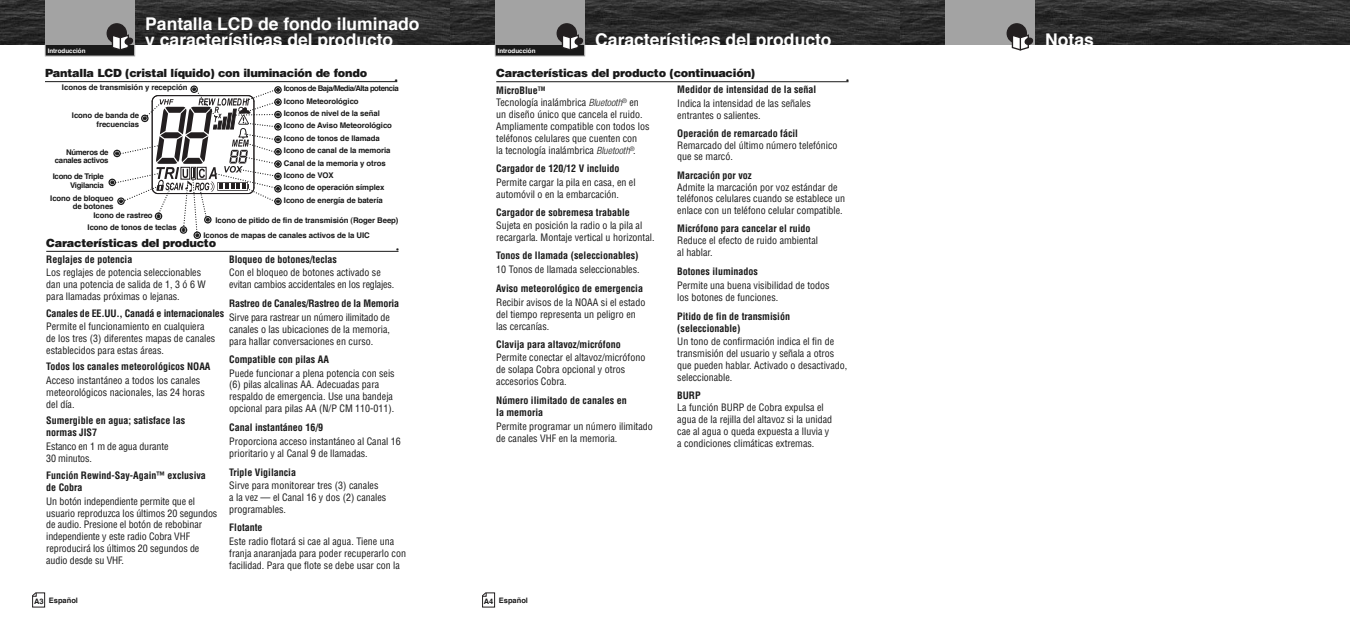
<style>
.page{position:relative;width:1350px;height:630px;background:#fff}
.page>*{position:absolute;margin:0;border:0;box-sizing:border-box;transform-origin:0 0}
.t1{font:700 17.5px/16.2px "Helvetica";color:#fff}
.t2{font:900 11.25px "Helvetica LT Std";letter-spacing:-.02em;color:#191919}
.t3{font:condensed 10px/11.9px "Helvetica LT Std";color:#191919}
.t4{font:700 condensed 10px/11.9px "Helvetica LT Std";color:#191919}
.t5{font:700 condensed 10px "Helvetica LT Std";letter-spacing:-.02em;color:#191919}
.t6{font:700 10px "Helvetica";color:#191919}
.t7{font:700 7.75px/8.4px "Helvetica";letter-spacing:-.01em;color:#191919;text-align:right}
.t8{font:700 7.75px/8.4px "Helvetica";letter-spacing:-.035em;color:#191919;text-align:right}
.t9{font:700 7.75px "Helvetica";letter-spacing:-.06em;color:#191919}
.t10{font:700 7.5px "Helvetica";color:#191919}
.t11{font:700 6.25px "Helvetica";color:#fff}
.s1{font-weight:700}
.s2{font-family:"Helvetica Neue LT Std";font-weight:300;font-style:italic}
</style>
<div class="page">
<img style="left:0;top:0;width:1350px;height:45px">
<div style="left:945px;top:0;width:90px;height:45px;background:#a3a3a3"></div>
<div style="left:1007px;top:24px;width:19px;height:19px;background:#231f20;border-radius:50%"></div>
<div style="left:1007px;top:23px;width:20px;height:21px;border:1px solid #231f20;border-radius:50%"></div>
<svg style="left:1012px;top:34px;width:22px;height:17px"></svg>
<svg style="left:32px;top:592px;width:13px;height:15px"></svg>
<div style="left:46px;top:44px;width:88px;height:12px;background:#191919"></div>
<div style="left:45px;top:0;width:90px;height:45px;background:#a3a3a3"></div>
<div style="left:107px;top:24px;width:19px;height:19px;background:#231f20;border-radius:50%"></div>
<div style="left:107px;top:23px;width:20px;height:21px;border:1px solid #231f20;border-radius:50%"></div>
<svg style="left:112px;top:34px;width:22px;height:16px"></svg>
<hr style="left:45px;top:81px;width:352px;height:1px;background:#191919">
<hr style="left:46px;top:251px;width:353px;height:1px;background:#191919">
<svg style="left:108px;top:85px;width:174px;height:154px"></svg>
<div style="left:496px;top:44px;width:88px;height:12px;background:#191919"></div>
<div style="left:495px;top:0;width:90px;height:45px;background:#a3a3a3"></div>
<div style="left:557px;top:24px;width:19px;height:19px;background:#231f20;border-radius:50%"></div>
<div style="left:557px;top:23px;width:20px;height:21px;border:1px solid #231f20;border-radius:50%"></div>
<svg style="left:562px;top:34px;width:22px;height:16px"></svg>
<hr style="left:496px;top:81px;width:353px;height:1px;background:#191919">
<svg style="left:482px;top:592px;width:13px;height:16px"></svg>
<h1 class="t1" style="left:145px;top:17px;width:276px">Pantalla LCD de fondo iluminado y características del producto</h1>
<p class="t11" style="left:48px;top:48px;width:39px">Introducción</p>
<p class="t2" style="left:45px;top:69px;width:324px">Pantalla LCD (cristal líquido) con iluminación de fondo</p>
<p class="t6" style="left:394px;top:76px;width:5px">•</p>
<p class="t7" style="left:62px;top:84px;width:127px">Iconos de transmisión y recepción</p>
<p class="t7" style="left:72px;top:112px;width:69px">Icono de banda de frecuencias</p>
<p class="t9" style="left:284px;top:85px;width:116px">Iconos de Baja/Media/Alta potencia</p>
<p class="t7" style="left:284px;top:110px;width:98px">Iconos de nivel de la señal</p>
<p class="t7" style="left:284px;top:97px;width:76px">Icono Meteorológico</p>
<p class="t7" style="left:284px;top:122px;width:110px">Icono de Aviso Meteorológico</p>
<p class="t7" style="left:284px;top:135px;width:97px">Icono de tonos de llamada</p>
<p class="t8" style="left:55px;top:149px;width:55px">Números de canales activos</p>
<p class="t7" style="left:284px;top:147px;width:108px">Icono de canal de la memoria</p>
<p class="t7" style="left:284px;top:159px;width:103px">Canal de la memoria y otros</p>
<p class="t8" style="left:53px;top:173px;width:53px">Icono de Triple<br>Vigilancia</p>
<p class="t7" style="left:284px;top:172px;width:51px">Icono de VOX</p>
<p class="t7" style="left:284px;top:184px;width:102px">Icono de operación símplex</p>
<p class="t7" style="left:50px;top:195px;width:65px">Icono de bloqueo</p>
<p class="t7" style="left:73px;top:203px;width:42px">de botones</p>
<p class="t7" style="left:93px;top:212px;width:61px">Icono de rastreo</p>
<p class="t7" style="left:88px;top:224px;width:91px">Icono de tonos de teclas</p>
<p class="t4" style="left:46px;top:254px;width:88px">Reglajes de potencia</p>
<p class="t3" style="left:46px;top:268px;width:161px">Los reglajes de potencia seleccionables dan una potencia de salida de 1, 3 ó 6 W para llamadas próximas o lejanas.</p>
<p class="t5" style="left:46px;top:309px;width:179px">Canales de EE.UU., Canadá e internacionales</p>
<p class="t3" style="left:46px;top:321px;width:171px">Permite el funcionamiento en cualquiera de los tres (3) diferentes mapas de canales establecidos para estas áreas.</p>
<p class="t4" style="left:46px;top:362px;width:166px">Todos los canales meteorológicos NOAA</p>
<p class="t3" style="left:46px;top:375px;width:160px">Acceso instantáneo a todos los canales meteorológicos nacionales, las 24 horas del día.</p>
<p class="t4" style="left:46px;top:415px;width:140px">Sumergible en agua; satisface las normas JIS7</p>
<p class="t3" style="left:46px;top:441px;width:124px">Estanco en 1 m de agua durante<br>30 minutos.</p>
<p class="t4" style="left:46px;top:469px;width:161px;line-height:12.5px">Función Rewind-Say-Again™ exclusiva de Cobra</p>
<p class="t3" style="left:46px;top:496px;width:173px">Un botón independiente permite que el usuario reproduzca los últimos 20 segundos de audio. Presione el botón de rebobinar independiente y este radio Cobra VHF reproducirá los últimos 20 segundos de audio desde su VHF.</p>
<p class="t7" style="left:284px;top:197px;width:100px">Icono de energía de batería</p>
<p class="t7" style="left:215px;top:216px;width:185px">Icono de pitido de fin de transmisión (Roger Beep)</p>
<p class="t7" style="left:204px;top:232px;width:168px">Iconos de mapas de canales activos de la UIC</p>
<p class="t2" style="left:46px;top:239px;width:171px">Características del producto</p>
<p class="t6" style="left:396px;top:245px;width:5px">•</p>
<p class="t4" style="left:229px;top:254px;width:109px">Bloqueo de botones/teclas</p>
<p class="t3" style="left:229px;top:268px;width:167px">Con el bloqueo de botones activado se evitan cambios accidentales en los reglajes.</p>
<p class="t4" style="left:229px;top:299px;width:171px">Rastreo de Canales/Rastreo de la Memoria</p>
<p class="t3" style="left:229px;top:312px;width:162px;text-align:justify">Sirve para rastrear un número ilimitado de canales o las ubicaciones de la memoria, para hallar conversaciones en curso.</p>
<p class="t4" style="left:229px;top:354px;width:101px">Compatible con pilas AA</p>
<p class="t3" style="left:229px;top:368px;width:167px">Puede funcionar a plena potencia con seis (6) pilas alcalinas AA. Adecuadas para respaldo de emergencia. Use una bandeja opcional para pilas AA (N/P CM 110-011).</p>
<p class="t4" style="left:229px;top:422px;width:95px">Canal instantáneo 16/9</p>
<p class="t3" style="left:229px;top:436px;width:173px">Proporciona acceso instantáneo al Canal 16 prioritario y al Canal 9 de llamadas.</p>
<p class="t4" style="left:229px;top:467px;width:68px">Triple Vigilancia</p>
<p class="t3" style="left:229px;top:481px;width:159px">Sirve para monitorear tres (3) canales<br>a la vez — el Canal 16 y dos (2) canales programables.</p>
<p class="t4" style="left:229px;top:523px;width:35px">Flotante</p>
<p class="t3" style="left:229px;top:536px;width:178px">Este radio flotará si cae al agua. Tiene una franja anaranjada para poder recuperarlo con facilidad. Para que flote se debe usar con la</p>
<p class="t10" style="left:34px;top:597px;width:46px">A3 Español</p>
<h1 class="t1" style="left:595px;top:33px;width:238px">Características del producto</h1>
<p class="t11" style="left:498px;top:48px;width:39px">Introducción</p>
<p class="t3" style="left:496px;top:85px;width:155px"><span class="s1">MicroBlue</span><sup>TM<br></sup>Tecnología inalámbrica <span class="s2">Bluetooth</span><sup>®</sup> en un diseño único que cancela el ruido.<br>Ampliamente compatible con todos los teléfonos celulares que cuenten con<br>la tecnología inalámbrica <span class="s2">Bluetooth</span><sup>®</sup>.</p>
<p class="t4" style="left:496px;top:163px;width:125px">Cargador de 120/12 V incluido</p>
<p class="t3" style="left:496px;top:177px;width:141px">Permite cargar la pila en casa, en el automóvil o en la embarcación.</p>
<p class="t4" style="left:496px;top:207px;width:135px">Cargador de sobremesa trabable</p>
<p class="t3" style="left:496px;top:221px;width:160px">Sujeta en posición la radio o la pila al recargarla. Montaje vertical u horizontal.</p>
<p class="t4" style="left:496px;top:251px;width:144px">Tonos de llamada (seleccionables)</p>
<p class="t3" style="left:496px;top:264px;width:145px">10 Tonos de llamada seleccionables.</p>
<p class="t4" style="left:496px;top:283px;width:148px">Aviso meteorológico de emergencia</p>
<p class="t3" style="left:496px;top:297px;width:151px">Recibir avisos de la NOAA si el estado del tiempo representa un peligro en las cercanías.</p>
<p class="t4" style="left:496px;top:339px;width:126px">Clavija para altavoz/micrófono</p>
<p class="t3" style="left:496px;top:353px;width:151px">Permite conectar el altavoz/micrófono de solapa Cobra opcional y otros accesorios Cobra.</p>
<p class="t4" style="left:496px;top:396px;width:132px">Número ilimitado de canales en la memoria</p>
<p class="t3" style="left:496px;top:421px;width:158px">Permite programar un número ilimitado de canales VHF en la memoria.</p>
<p class="t2" style="left:496px;top:69px;width:261px">Características del producto (continuación)</p>
<p class="t6" style="left:846px;top:76px;width:5px">•</p>
<p class="t4" style="left:677px;top:84px;width:141px">Medidor de intensidad de la señal</p>
<p class="t3" style="left:677px;top:98px;width:135px">Indica la intensidad de las señales entrantes o salientes.</p>
<p class="t4" style="left:677px;top:128px;width:122px">Operación de remarcado fácil</p>
<p class="t3" style="left:677px;top:140px;width:162px">Remarcado del último número telefónico que se marcó.</p>
<p class="t4" style="left:677px;top:170px;width:76px">Marcación por voz</p>
<p class="t3" style="left:677px;top:182px;width:169px">Admite la marcación por voz estándar de teléfonos celulares cuando se establece un enlace con un teléfono celular compatible.</p>
<p class="t4" style="left:677px;top:224px;width:135px">Micrófono para cancelar el ruido</p>
<p class="t3" style="left:677px;top:236px;width:142px">Reduce el efecto de ruido ambiental al hablar.</p>
<p class="t4" style="left:677px;top:267px;width:82px">Botones iluminados</p>
<p class="t3" style="left:677px;top:280px;width:154px">Permite una buena visibilidad de todos los botones de funciones.</p>
<p class="t4" style="left:677px;top:311px;width:114px">Pitido de fin de transmisión (seleccionable)</p>
<p class="t3" style="left:677px;top:337px;width:172px">Un tono de confirmación indica el fin de transmisión del usuario y señala a otros que pueden hablar. Activado o desactivado, seleccionable.</p>
<p class="t4" style="left:677px;top:390px;width:25px">BURP</p>
<p class="t3" style="left:677px;top:402px;width:156px">La función BURP de Cobra expulsa el agua de la rejilla del altavoz si la unidad cae al agua o queda expuesta a lluvia y a condiciones climáticas extremas.</p>
<p class="t10" style="left:484px;top:597px;width:46px">A4 Español</p>
<h1 class="t1" style="left:1045px;top:33px;width:50px">Notas</h1>
</div>
